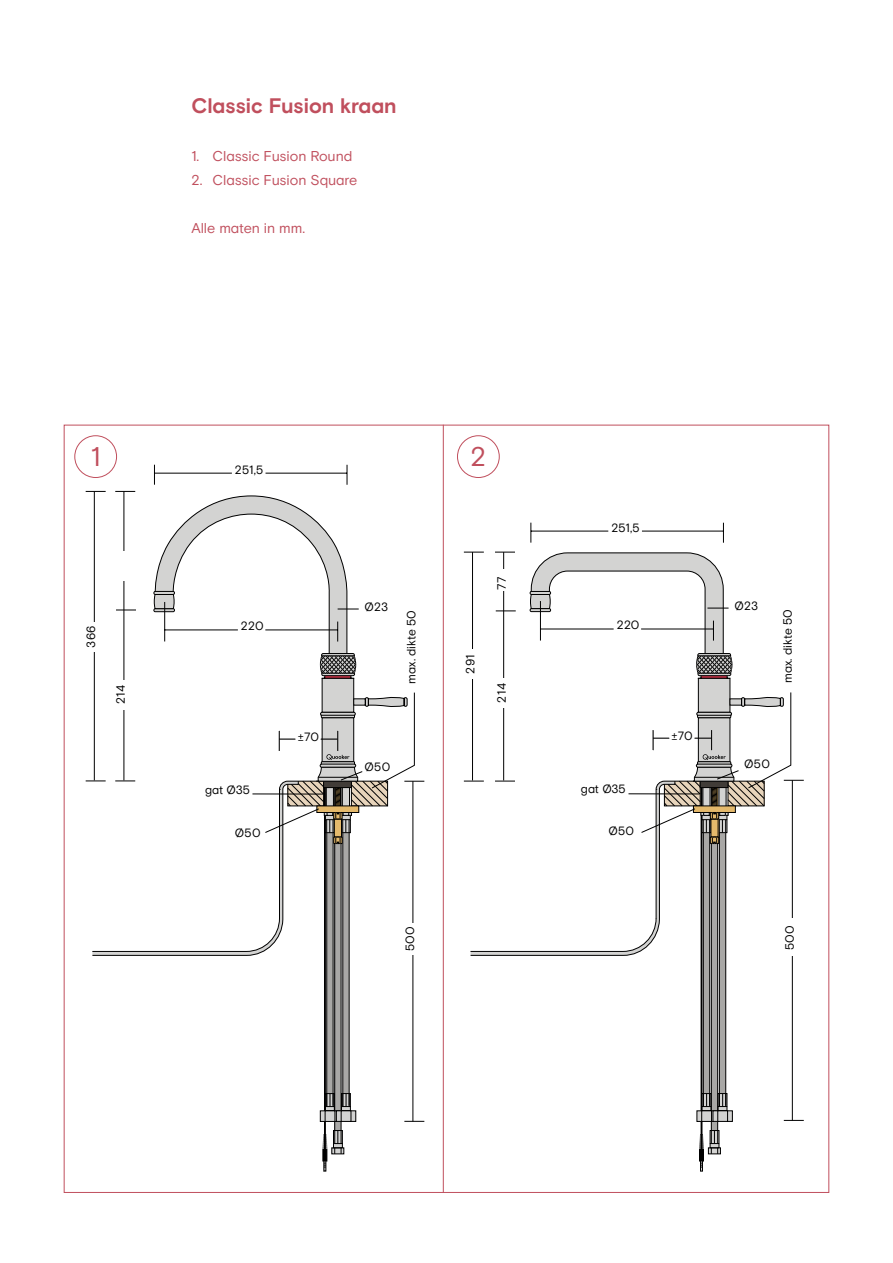
<style>
.page{position:relative;width:893px;height:1263px;background:#fff}
.page>*{position:absolute;margin:0;border:0;box-sizing:border-box;transform-origin:0 0}
.t1{font:27px "Basis Grotesque Pro";color:#c04f5d}
.t2{font:700 21px "Basis Grotesque Pro";letter-spacing:-.01em;color:#c04f5d}
.t3{font:14.25px "Basis Grotesque Pro";letter-spacing:-.01em;color:#c04f5d}
.t4{font:12px "Basis Grotesque Pro";color:#000}
</style>
<div class="page">
<div style="left:74px;top:435px;width:43px;height:43px;border:1px solid #c04f5d;border-radius:50%"></div>
<div style="left:457px;top:435px;width:43px;height:43px;border:1px solid #c04f5d;border-radius:50%"></div>
<hr style="left:443px;top:425px;width:1px;height:768px;background:#c04f5d">
<hr style="left:701px;top:781px;width:1px;height:371px;background:#000">
<svg style="left:699px;top:1134px;width:5px;height:37px"></svg>
<div style="left:711px;top:785px;width:7px;height:345px;background:#a9a8a6"></div>
<div style="left:711px;top:785px;width:7px;height:346px;border:1px solid #000"></div>
<div style="left:708px;top:1148px;width:12px;height:6px;background:#acacab"></div>
<svg style="left:711px;top:1130px;width:7px;height:22px"></svg>
<div style="left:708px;top:1148px;width:13px;height:6px;border:1px solid #000"></div>
<div style="left:710px;top:1143px;width:9px;height:5px;border:1px solid #000"></div>
<div style="left:703px;top:815px;width:7px;height:278px;background:#a9a8a6"></div>
<div style="left:702px;top:1093px;width:9px;height:18px;background:#d3d3d2"></div>
<div style="left:702px;top:1093px;width:9px;height:14px;border:1px solid #000"></div>
<svg style="left:704px;top:1093px;width:5px;height:13px"></svg>
<svg style="left:699px;top:1112px;width:14px;height:7px"></svg>
<div style="left:702px;top:1106px;width:9px;height:5px;border:1px solid #000"></div>
<div style="left:702px;top:1111px;width:9px;height:10px;background:#d3d3d2"></div>
<div style="left:701px;top:1110px;width:11px;height:11px;border:1px solid #000"></div>
<hr style="left:703px;top:818px;width:1px;height:288px;background:#000">
<hr style="left:709px;top:817px;width:1px;height:289px;background:#000">
<div style="left:719px;top:815px;width:7px;height:278px;background:#a9a8a6"></div>
<div style="left:718px;top:1093px;width:9px;height:18px;background:#d3d3d2"></div>
<div style="left:718px;top:1093px;width:9px;height:14px;border:1px solid #000"></div>
<svg style="left:720px;top:1093px;width:5px;height:13px"></svg>
<svg style="left:715px;top:1112px;width:16px;height:7px"></svg>
<div style="left:713px;top:1110px;width:20px;height:11px;border:1px solid #000"></div>
<div style="left:718px;top:1106px;width:9px;height:5px;border:1px solid #000"></div>
<div style="left:718px;top:1111px;width:10px;height:10px;background:#d3d3d2"></div>
<div style="left:718px;top:1110px;width:10px;height:11px;border:1px solid #000"></div>
<hr style="left:719px;top:818px;width:1px;height:288px;background:#000">
<hr style="left:725px;top:817px;width:1px;height:289px;background:#000">
<hr style="left:324px;top:781px;width:2px;height:371px;background:#000">
<div style="left:335px;top:785px;width:6px;height:345px;background:#a9a8a6"></div>
<div style="left:333px;top:1130px;width:10px;height:14px;border:1px solid #000"></div>
<svg style="left:322px;top:1130px;width:20px;height:41px"></svg>
<div style="left:332px;top:1148px;width:12px;height:6px;border:1px solid #000"></div>
<div style="left:333px;top:1143px;width:10px;height:5px;border:1px solid #000"></div>
<div style="left:327px;top:815px;width:6px;height:278px;background:#a9a8a6"></div>
<div style="left:325px;top:1093px;width:9px;height:18px;background:#d3d3d2"></div>
<div style="left:325px;top:1093px;width:9px;height:14px;border:1px solid #000"></div>
<svg style="left:327px;top:1093px;width:6px;height:13px"></svg>
<svg style="left:322px;top:1112px;width:14px;height:7px"></svg>
<div style="left:320px;top:1110px;width:20px;height:11px;border:1px solid #000"></div>
<div style="left:325px;top:1106px;width:9px;height:5px;border:1px solid #000"></div>
<div style="left:325px;top:1111px;width:10px;height:10px;background:#d3d3d2"></div>
<div style="left:325px;top:1110px;width:10px;height:11px;border:1px solid #000"></div>
<hr style="left:326px;top:818px;width:1px;height:288px;background:#000">
<hr style="left:333px;top:817px;width:1px;height:289px;background:#000">
<div style="left:343px;top:815px;width:6px;height:278px;background:#a9a8a6"></div>
<div style="left:341px;top:1093px;width:9px;height:18px;background:#d3d3d2"></div>
<div style="left:341px;top:1093px;width:10px;height:14px;border:1px solid #000"></div>
<svg style="left:344px;top:1093px;width:5px;height:13px"></svg>
<svg style="left:338px;top:1112px;width:16px;height:7px"></svg>
<div style="left:336px;top:1110px;width:20px;height:11px;border:1px solid #000"></div>
<div style="left:341px;top:1106px;width:10px;height:5px;border:1px solid #000"></div>
<div style="left:341px;top:1111px;width:10px;height:10px;background:#d3d3d2"></div>
<div style="left:341px;top:1110px;width:10px;height:11px;border:1px solid #000"></div>
<hr style="left:343px;top:818px;width:1px;height:288px;background:#000">
<hr style="left:349px;top:817px;width:1px;height:289px;background:#000">
<svg style="left:404px;top:1121px;width:20px;height:1px"></svg>
<hr style="left:413px;top:781px;width:1px;height:340px;background:#000">
<svg style="left:784px;top:1120px;width:20px;height:1px"></svg>
<hr style="left:792px;top:780px;width:1px;height:340px;background:#000">
<hr style="left:266px;top:473px;width:81px;height:1px;background:#000">
<hr style="left:154px;top:473px;width:78px;height:1px;background:#000">
<svg style="left:347px;top:465px;width:1px;height:20px"></svg>
<svg style="left:154px;top:465px;width:1px;height:20px"></svg>
<hr style="left:642px;top:531px;width:81px;height:1px;background:#000">
<hr style="left:531px;top:531px;width:77px;height:1px;background:#000">
<svg style="left:723px;top:523px;width:1px;height:20px"></svg>
<svg style="left:531px;top:523px;width:1px;height:20px"></svg>
<svg style="left:86px;top:491px;width:338px;height:465px"></svg>
<svg style="left:464px;top:552px;width:340px;height:404px"></svg>
<h2 class="t2" style="left:191px;top:93px;width:207px">Classic Fusion kraan</h2>
<p class="t3" style="left:191px;top:147px;width:162px">1. Classic Fusion Round</p>
<p class="t3" style="left:191px;top:171px;width:168px">2. Classic Fusion Square</p>
<p class="t3" style="left:191px;top:219px;width:115px">Alle maten in mm.</p>
<h1 class="t1" style="left:91px;top:441px;width:11px">1</h1>
<h1 class="t1" style="left:470px;top:441px;width:17px">2</h1>
<p class="t4" style="left:235px;top:462px;width:30px">251,5</p>
<p class="t4" style="left:495px;top:590px;width:15px;rotate:-90deg">77</p>
<p class="t4" style="left:611px;top:520px;width:30px">251,5</p>
<p class="t4" style="left:84px;top:647px;width:24px;rotate:-90deg">366</p>
<p class="t4" style="left:365px;top:599px;width:25px">Ø23</p>
<p class="t4" style="left:734px;top:598px;width:25px">Ø23</p>
<p class="t4" style="left:404px;top:683px;width:75px;rotate:-90deg">max. dikte 50</p>
<p class="t4" style="left:780px;top:683px;width:75px;rotate:-90deg">max. dikte 50</p>
<p class="t4" style="left:241px;top:619px;width:24px">220</p>
<p class="t4" style="left:617px;top:618px;width:24px">220</p>
<p class="t4" style="left:463px;top:674px;width:21px;rotate:-90deg">291</p>
<p class="t4" style="left:113px;top:704px;width:20px;rotate:-90deg">214</p>
<p class="t4" style="left:495px;top:703px;width:21px;rotate:-90deg">214</p>
<p class="t4" style="left:298px;top:729px;width:23px">±70</p>
<p class="t4" style="left:671px;top:728px;width:23px">±70</p>
<p class="t4" style="left:365px;top:760px;width:27px">Ø50</p>
<p class="t4" style="left:205px;top:782px;width:46px">gat Ø35</p>
<p class="t4" style="left:581px;top:781px;width:46px">gat Ø35</p>
<p class="t4" style="left:235px;top:826px;width:27px">Ø50</p>
<p class="t4" style="left:608px;top:824px;width:27px">Ø50</p>
<p class="t4" style="left:744px;top:756px;width:27px">Ø50</p>
<p class="t4" style="left:403px;top:951px;width:26px;rotate:-90deg">500</p>
<p class="t4" style="left:782px;top:950px;width:26px;rotate:-90deg">500</p>
</div>
